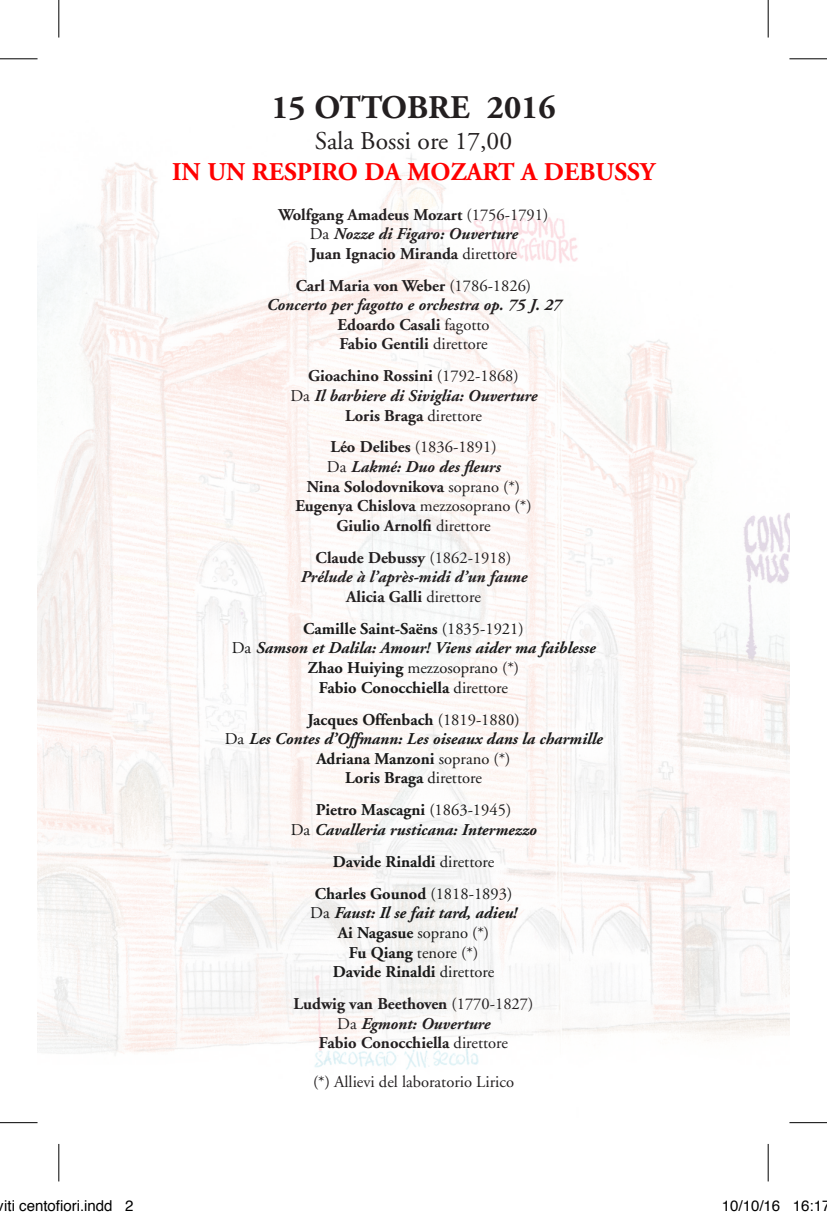
<style>
.page{position:relative;width:827px;height:1219px;background:#fff}
.page>*{position:absolute;margin:0;border:0;box-sizing:border-box;transform-origin:0 0}
.t1{font:700 33px "Adobe Garamond";color:#231f20}
.t2{font:700 25.5px "Adobe Garamond";color:#f00}
.t3{font:25.5px "Adobe Garamond";color:#231f20}
.t4{font:700 16.5px/19.5px "Adobe Garamond";color:#231f20;text-align:center}
.t5{font:700 16.5px/19.5px "Adobe Garamond";color:#1a1a1a;text-align:center}
.t6{font:italic 700 16.5px/19.5px "Adobe Garamond";color:#1a1a1a;text-align:center}
.t7{font:italic 700 16.5px/19.5px "Adobe Garamond";color:#231f20;text-align:center}
.t8{font:16.5px "Adobe Garamond";color:#231f20}
.t9{font:15px "Helvetica";color:#000}
.s1{font-weight:400}
.s2{font-style:italic}
.s3{font-style:normal}
.s4{font-weight:400;font-style:normal}
.s5{font-weight:400;color:#231f20}
.s6{font-weight:400;font-style:normal;color:#231f20}
</style>
<div class="page">
<img style="left:38px;top:154px;width:751px;height:916px">
<hr style="left:0;top:58px;width:38px;height:1px;background:#000">
<hr style="left:789px;top:58px;width:37px;height:1px;background:#000">
<hr style="left:0;top:1121px;width:38px;height:1px;background:#000">
<hr style="left:789px;top:1121px;width:37px;height:1px;background:#000">
<hr style="left:58px;top:0;width:1px;height:38px;background:#000">
<hr style="left:58px;top:1143px;width:1px;height:38px;background:#000">
<hr style="left:767px;top:0;width:1px;height:38px;background:#000">
<hr style="left:767px;top:1143px;width:1px;height:38px;background:#000">
<h1 class="t1" style="left:271px;top:90px;width:285px">15 OTTOBRE 2016</h1>
<h2 class="t3" style="left:315px;top:128px;width:199px">Sala Bossi ore 17,00</h2>
<h2 class="t2" style="left:172px;top:158px;width:484px">IN UN RESPIRO DA MOZART A DEBUSSY</h2>
<p class="t4" style="left:278px;top:205px;width:271px">Wolfgang Amadeus Mozart <span class="s1">(1756-1791)<br>Da</span> <span class="s2">Nozze di Figaro: Ouverture<br></span>Juan Ignacio Miranda <span class="s1">direttore</span></p>
<p class="t4" style="left:266px;top:276px;width:296px">Carl Maria von Weber <span class="s1">(1786-1826)<br></span><span class="s2">Concerto per fagotto e orchestra op. 75 J. 27<br></span>Edoardo Casali <span class="s1">fagotto<br></span>Fabio Gentili <span class="s1">direttore</span></p>
<p class="t7" style="left:290px;top:367px;width:248px"><span class="s3">Gioachino Rossini</span> <span class="s4">(1792-1868)<br>Da</span> Il barbiere di Siviglia: Ouverture<br><span class="s3">Loris Braga</span> <span class="s4">direttore</span></p>
<p class="t4" style="left:295px;top:437px;width:238px">Léo Delibes <span class="s1">(1836-1891)<br>Da</span> <span class="s2">Lakmé: Duo des fleurs<br></span>Nina Solodovnikova <span class="s1">soprano (*)<br></span>Eugenya Chislova <span class="s1">mezzosoprano (*)<br></span>Giulio Arnolfi <span class="s1">direttore</span></p>
<p class="t7" style="left:300px;top:548px;width:228px"><span class="s3">Claude Debussy</span> <span class="s4">(1862-1918)<br></span>Prélude à l’après-midi d’un faune<br><span class="s3">Alicia Galli</span> <span class="s4">direttore</span></p>
<p class="t5" style="left:232px;top:619px;width:365px">Camille Saint-Saëns <span class="s1">(1835-1921)<br>Da</span> <span class="s2">Samson et Dalila: Amour! Viens aider ma faiblesse </span>Zhao Huiying <span class="s1">mezzosoprano</span> <span class="s5">(*)<br></span>Fabio Conocchiella <span class="s1">direttore</span></p>
<p class="t6" style="left:225px;top:710px;width:379px"><span class="s3">Jacques Offenbach</span> <span class="s4">(1819-1880)<br>Da</span> Les Contes d’Offmann: Les oiseaux dans la charmille <span class="s3">Adriana Manzoni</span> <span class="s4">soprano</span> <span class="s6">(*)<br></span><span class="s3">Loris Braga</span> <span class="s4">direttore</span></p>
<p class="t6" style="left:290px;top:800px;width:247px"><span class="s3">Pietro Mascagni</span> <span class="s4">(1863-1945)<br>Da</span> Cavalleria rusticana: Intermezzo</p>
<p class="t5" style="left:314px;top:845px;width:199px;line-height:32px">Davide Rinaldi <span class="s1">direttore<br></span>Charles Gounod <span class="s1">(1818-1893)</span></p>
<p class="t5" style="left:310px;top:903px;width:208px"><span class="s1">Da</span> <span class="s2">Faust: Il se fait tard, adieu!<br></span>Ai Nagasue <span class="s1">soprano</span> <span class="s5">(*)<br></span>Fu Qiang <span class="s1">tenore</span> <span class="s5">(*)<br></span>Davide Rinaldi <span class="s1">direttore</span></p>
<p class="t4" style="left:293px;top:994px;width:241px">Ludwig van Beethoven <span class="s1">(1770-1827)<br>Da</span> <span class="s2">Egmont: Ouverture<br></span>Fabio Conocchiella <span class="s1">direttore</span></p>
<p class="t8" style="left:313px;top:1073px;width:202px">(*) Allievi del laboratorio Lirico</p>
<p class="t9" style="left:-3px;top:1194px;width:138px">viti centofiori.indd 2</p>
<p class="t9" style="left:721px;top:1194px;width:110px">10/10/16 16:17</p>
</div>
